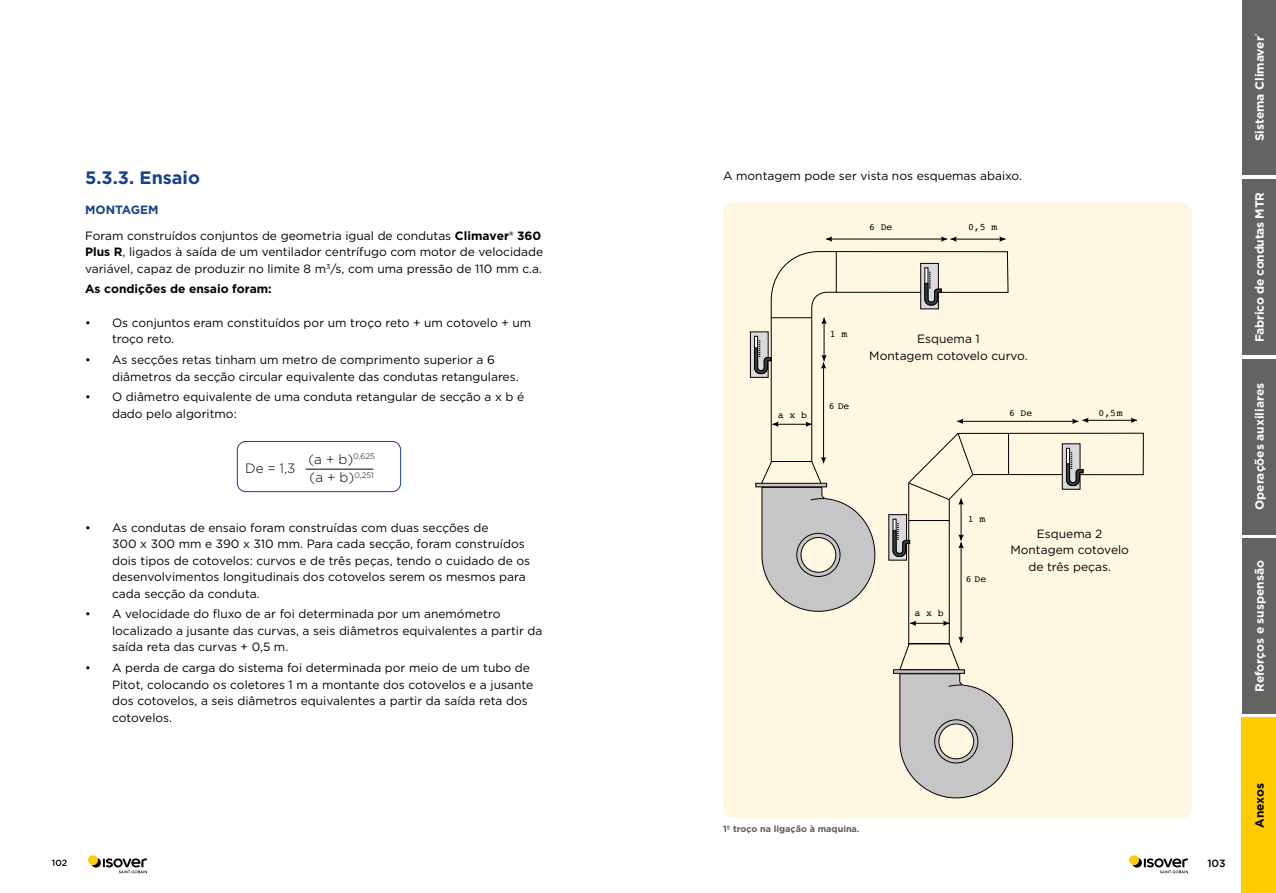
<style>
.page{position:relative;width:1276px;height:893px;background:#fff}
.page>*{position:absolute;margin:0;border:0;box-sizing:border-box;transform-origin:0 0}
.t1{font:700 18px "Gotham";color:#17428b}
.t2{font:300 13.5px/18.5px "Gotham";color:#000}
.t3{font:12px/16.5px "Gotham";color:#000}
.t4{font:700 12px "Gotham";color:#fff}
.t5{font:700 12px "Gotham";color:#000}
.t6{font:700 12px "Gotham";letter-spacing:-.02em;color:#fff}
.t7{font:500 10.5px "Gotham";color:#000}
.t8{font:9.75px "Courier";color:#000}
.t9{font:700 9px "Gotham";color:#625c59}
.t10{font:500 9px "Gotham";color:#000}
.s1{font-weight:700;color:#17428b}
.s2{font-weight:700}
</style>
<div class="page">
<div style="left:1242px;top:0;width:34px;height:175px;background:#646363"></div>
<div style="left:1242px;top:179px;width:34px;height:176px;background:#646363"></div>
<div style="left:1242px;top:538px;width:34px;height:175px;background:#646363"></div>
<div style="left:1242px;top:359px;width:34px;height:175px;background:#646363"></div>
<div style="left:1242px;top:718px;width:34px;height:175px;background:#fc0"></div>
<svg style="left:92px;top:858px;width:55px;height:15px"></svg>
<div style="left:88px;top:855px;width:10px;height:10px;background:#fc0;border-radius:50%"></div>
<svg style="left:1133px;top:858px;width:55px;height:15px"></svg>
<div style="left:1129px;top:855px;width:9px;height:10px;background:#fc0;border-radius:50%"></div>
<div style="left:237px;top:441px;width:164px;height:51px;border:1px solid #17428b;border-radius:9px"></div>
<hr style="left:306px;top:469px;width:67px;height:1px;background:#000">
<div style="left:723px;top:203px;width:468px;height:615px;background:#fff7e2;border-radius:9px"></div>
<svg style="left:768px;top:251px;width:240px;height:181px"></svg>
<svg style="left:772px;top:422px;width:6px;height:5px"></svg>
<svg style="left:805px;top:422px;width:6px;height:5px"></svg>
<hr style="left:823px;top:362px;width:1px;height:101px;background:#000">
<hr style="left:950px;top:239px;width:55px;height:1px;background:#000">
<svg style="left:999px;top:236px;width:6px;height:6px"></svg>
<hr style="left:823px;top:318px;width:1px;height:43px;background:#000">
<svg style="left:821px;top:318px;width:5px;height:6px"></svg>
<svg style="left:821px;top:355px;width:5px;height:14px"></svg>
<hr style="left:826px;top:239px;width:121px;height:1px;background:#000">
<svg style="left:941px;top:236px;width:15px;height:6px"></svg>
<svg style="left:826px;top:236px;width:6px;height:6px"></svg>
<hr style="left:836px;top:252px;width:1px;height:40px;background:#000">
<hr style="left:771px;top:317px;width:40px;height:1px;background:#000">
<div style="left:750px;top:332px;width:18px;height:45px;background:#dadada"></div>
<div style="left:750px;top:331px;width:18px;height:47px;border:1px solid #000"></div>
<svg style="left:754px;top:336px;width:18px;height:40px"></svg>
<div style="left:920px;top:263px;width:18px;height:46px;background:#dadada"></div>
<div style="left:920px;top:263px;width:18px;height:46px;border:1px solid #000"></div>
<svg style="left:924px;top:267px;width:18px;height:40px"></svg>
<svg style="left:755px;top:432px;width:389px;height:239px"></svg>
<svg style="left:910px;top:621px;width:6px;height:5px"></svg>
<svg style="left:943px;top:621px;width:6px;height:5px"></svg>
<hr style="left:960px;top:542px;width:1px;height:101px;background:#000">
<svg style="left:958px;top:637px;width:5px;height:6px"></svg>
<hr style="left:957px;top:421px;width:121px;height:1px;background:#000">
<svg style="left:957px;top:419px;width:6px;height:5px"></svg>
<hr style="left:1082px;top:420px;width:55px;height:1px;background:#000">
<svg style="left:1130px;top:418px;width:7px;height:5px"></svg>
<svg style="left:1072px;top:418px;width:16px;height:6px"></svg>
<div style="left:889px;top:515px;width:17px;height:45px;background:#dadada"></div>
<svg style="left:892px;top:432px;width:191px;height:127px"></svg>
<svg style="left:899px;top:673px;width:114px;height:125px"></svg>
<hr style="left:893px;top:670px;width:71px;height:3px;background:#c6c6c6">
<div style="left:893px;top:669px;width:71px;height:5px;border:1px solid #000"></div>
<h1 class="t1" style="left:85px;top:166px;width:116px">5.3.3. Ensaio</h1>
<p class="t3" style="left:85px;top:197px;width:458px;line-height:25px"><span class="s1">MONTAGEM<br></span>Foram construídos conjuntos de geometria igual de condutas <span class="s2">Climaver® 360</span></p>
<p class="t3" style="left:85px;top:243px;width:460px"><span class="s2">Plus R</span>, ligados à saída de um ventilador centrífugo com motor de velocidade variável, capaz de produzir no limite 8 m<sup>3</sup>/s, com uma pressão de 110 mm c.a.</p>
<p class="t5" style="left:85px;top:281px;width:188px">As condições de ensaio foram:</p>
<p class="t3" style="left:112px;top:314px;width:421px;text-indent:-27px">• Os conjuntos eram constituídos por um troço reto + um cotovelo + um troço reto.</p>
<p class="t3" style="left:112px;top:351px;width:408px;text-indent:-27px">• As secções retas tinham um metro de comprimento superior a 6 diâmetros da secção circular equivalente das condutas retangulares.</p>
<p class="t3" style="left:112px;top:388px;width:414px;text-indent:-27px">• O diâmetro equivalente de uma conduta retangular de secção a x b é dado pelo algoritmo:</p>
<p class="t2" style="left:245px;top:459px;width:52px">De = 1,3</p>
<p class="t2" style="left:308px;top:449px;width:68px">(a + b)<sup>0,625 </sup>(a + b)<sup>0,251</sup></p>
<p class="t3" style="left:112px;top:519px;width:420px;text-indent:-27px">• As condutas de ensaio foram construídas com duas secções de<br>300 x 300 mm e 390 x 310 mm. Para cada secção, foram construídos dois tipos de cotovelos: curvos e de três peças, tendo o cuidado de os desenvolvimentos longitudinais dos cotovelos serem os mesmos para cada secção da conduta.</p>
<p class="t3" style="left:112px;top:605px;width:432px;text-indent:-27px">• A velocidade do fluxo de ar foi determinada por um anemómetro localizado a jusante das curvas, a seis diâmetros equivalentes a partir da saída reta das curvas + 0,5 m.</p>
<p class="t3" style="left:112px;top:659px;width:422px;text-indent:-27px">• A perda de carga do sistema foi determinada por meio de um tubo de Pitot, colocando os coletores 1 m a montante dos cotovelos e a jusante dos cotovelos, a seis diâmetros equivalentes a partir da saída reta dos cotovelos.</p>
<p class="t3" style="left:723px;top:167px;width:300px">A montagem pode ser vista nos esquemas abaixo.</p>
<p class="t8" style="left:869px;top:220px;width:25px">6 De</p>
<p class="t8" style="left:968px;top:220px;width:31px">0,5 m</p>
<p class="t8" style="left:778px;top:407px;width:31px">a x b</p>
<p class="t8" style="left:830px;top:326px;width:19px">1 m</p>
<p class="t8" style="left:829px;top:398px;width:22px">6 De</p>
<p class="t3" style="left:869px;top:330px;width:160px;text-align:center">Esquema 1<br>Montagem cotovelo curvo.</p>
<p class="t8" style="left:1009px;top:405px;width:25px">6 De</p>
<p class="t8" style="left:1098px;top:405px;width:25px">0,5 m</p>
<p class="t8" style="left:914px;top:606px;width:31px">a x b</p>
<p class="t8" style="left:968px;top:511px;width:19px">1 m</p>
<p class="t8" style="left:965px;top:571px;width:22px">6 De</p>
<p class="t3" style="left:1010px;top:525px;width:120px;text-align:center">Esquema 2<br>Montagem cotovelo de três peças.</p>
<p class="t9" style="left:723px;top:823px;width:138px">1º troço na ligação à maquina.</p>
<p class="t10" style="left:52px;top:857px;width:17px">102</p>
<p class="t7" style="left:1207px;top:856px;width:20px">103</p>
<p class="t4" style="left:1251px;top:141px;width:109px;rotate:-90deg">Sistema Climaver<sup>®</sup></p>
<p class="t6" style="left:1251px;top:342px;width:151px;rotate:-90deg">Fabrico de condutas MTR</p>
<p class="t4" style="left:1251px;top:510px;width:128px;rotate:-90deg">Operações auxiliares</p>
<p class="t4" style="left:1251px;top:692px;width:133px;rotate:-90deg">Reforços e suspensão</p>
<p class="t5" style="left:1251px;top:828px;width:46px;rotate:-90deg">Anexos</p>
</div>
